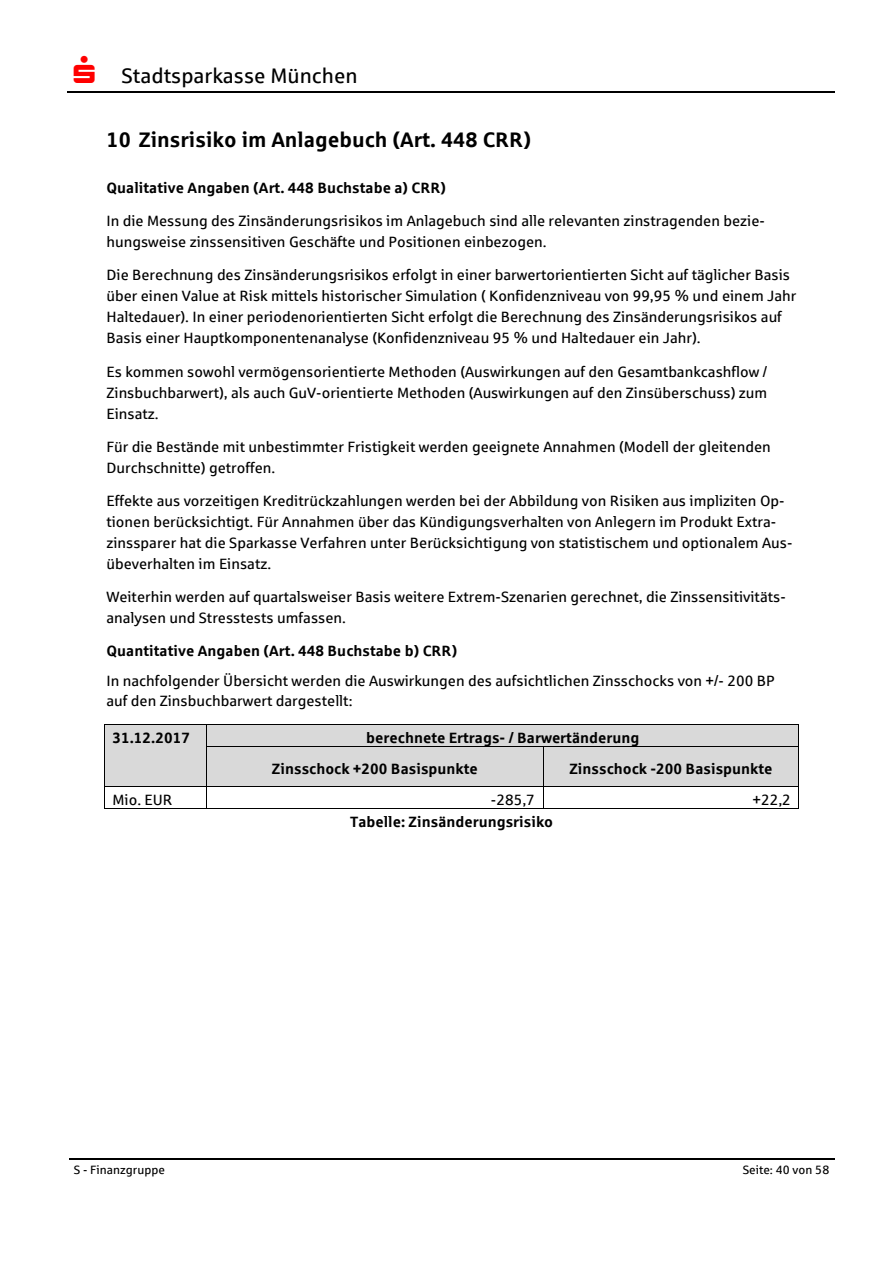
<style>
.page{position:relative;width:893px;height:1263px;background:#fff}
.page>*{position:absolute;margin:0;border:0;box-sizing:border-box;transform-origin:0 0}
.t1{font:700 21px "Sparkasse Rg";color:#000}
.t2{font:21px "Sparkasse Rg";color:#000}
.t3{font:15px/21px "Sparkasse Rg";color:#000}
.t4{font:700 15px/30.9px "Sparkasse Rg";color:#000}
.t5{font:12px "Sparkasse Rg";letter-spacing:.005em;color:#000}
.s1{color:#f00}
</style>
<div class="page">
<hr style="left:67px;top:92px;width:555px;height:1px;background:#000">
<hr style="left:622px;top:92px;width:212px;height:1px;background:#000">
<hr style="left:69px;top:1158px;width:145px;height:1px;background:#000">
<hr style="left:215px;top:1158px;width:485px;height:1px;background:#000">
<hr style="left:701px;top:1158px;width:133px;height:1px;background:#000">
<div style="left:105px;top:725px;width:101px;height:62px;background:#d9d9d9"></div>
<div style="left:207px;top:725px;width:591px;height:21px;background:#d9d9d9"></div>
<hr style="left:105px;top:724px;width:101px;height:1px;background:#000">
<hr style="left:207px;top:724px;width:591px;height:1px;background:#000">
<div style="left:207px;top:747px;width:335px;height:40px;background:#d9d9d9"></div>
<div style="left:543px;top:747px;width:255px;height:40px;background:#d9d9d9"></div>
<svg style="left:104px;top:724px;width:1px;height:23px"></svg>
<svg style="left:206px;top:724px;width:1px;height:23px"></svg>
<hr style="left:207px;top:746px;width:335px;height:1px;background:#000">
<hr style="left:543px;top:746px;width:255px;height:1px;background:#000">
<svg style="left:798px;top:724px;width:1px;height:23px"></svg>
<hr style="left:104px;top:747px;width:1px;height:40px;background:#000">
<hr style="left:206px;top:747px;width:1px;height:40px;background:#000">
<hr style="left:542px;top:747px;width:1px;height:40px;background:#000">
<hr style="left:798px;top:747px;width:1px;height:40px;background:#000">
<hr style="left:105px;top:787px;width:101px;height:1px;background:#000">
<hr style="left:207px;top:787px;width:335px;height:1px;background:#000">
<hr style="left:543px;top:787px;width:255px;height:1px;background:#000">
<svg style="left:104px;top:787px;width:1px;height:22px"></svg>
<hr style="left:105px;top:808px;width:101px;height:1px;background:#000">
<svg style="left:206px;top:787px;width:1px;height:22px"></svg>
<hr style="left:207px;top:808px;width:335px;height:1px;background:#000">
<hr style="left:543px;top:808px;width:255px;height:1px;background:#000">
<svg style="left:798px;top:787px;width:1px;height:22px"></svg>
<h1 class="t2" style="left:74px;top:67px;width:285px"><span class="s1">▲</span> Stadtsparkasse München</h1>
<h1 class="t1" style="left:106px;top:131px;width:426px">10 Zinsrisiko im Anlagebuch (Art. 448 CRR)</h1>
<p class="t4" style="left:106px;top:174px;width:341px">Qualitative Angaben (Art. 448 Buchstabe a) CRR)</p>
<p class="t3" style="left:106px;top:212px;width:660px">In die Messung des Zinsänderungsrisikos im Anlagebuch sind alle relevanten zinstragenden bezie&shy;hungsweise zinssensitiven Geschäfte und Positionen einbezogen.</p>
<p class="t3" style="left:106px;top:266px;width:691px">Die Berechnung des Zinsänderungsrisikos erfolgt in einer barwertorientierten Sicht auf täglicher Basis über einen Value at Risk mittels historischer Simulation ( Konfidenzniveau von 99,95 % und einem Jahr Haltedauer). In einer periodenorientierten Sicht erfolgt die Berechnung des Zinsänderungsrisikos auf Basis einer Hauptkomponentenanalyse (Konfidenzniveau 95 % und Haltedauer ein Jahr).</p>
<p class="t3" style="left:106px;top:362px;width:662px;text-align:justify">Es kommen sowohl vermögensorientierte Methoden (Auswirkungen auf den Gesamtbankcashflow / Zinsbuchbarwert), als auch GuV-orientierte Methoden (Auswirkungen auf den Zinsüberschuss) zum Einsatz.</p>
<p class="t3" style="left:106px;top:437px;width:666px">Für die Bestände mit unbestimmter Fristigkeit werden geeignete Annahmen (Modell der gleitenden<br>Durchschnitte) getroffen.</p>
<p class="t3" style="left:106px;top:491px;width:687px">Effekte aus vorzeitigen Kreditrückzahlungen werden bei der Abbildung von Risiken aus impliziten Op&shy;tionen berücksichtigt. Für Annahmen über das Kündigungsverhalten von Anlegern im Produkt Extra&shy;zinssparer hat die Sparkasse Verfahren unter Berücksichtigung von statistischem und optionalem Aus&shy;übeverhalten im Einsatz.</p>
<p class="t3" style="left:106px;top:588px;width:680px">Weiterhin werden auf quartalsweiser Basis weitere Extrem-Szenarien gerechnet, die Zinssensitivitäts&shy;analysen und Stresstests umfassen.</p>
<p class="t4" style="left:106px;top:637px;width:352px">Quantitative Angaben (Art. 448 Buchstabe b) CRR)</p>
<p class="t3" style="left:106px;top:672px;width:670px;line-height:20.4px">In nachfolgender Übersicht werden die Auswirkungen des aufsichtlichen Zinsschocks von +/- 200 BP auf den Zinsbuchbarwert dargestellt:</p>
<p class="t4" style="left:112px;top:724px;width:79px">31.12.2017</p>
<p class="t4" style="left:272px;top:724px;width:369px;text-indent:94px">berechnete Ertrags- / Barwertänderung<br>Zinsschock +200 Basispunkte</p>
<p class="t4" style="left:569px;top:755px;width:204px">Zinsschock -200 Basispunkte</p>
<p class="t3" style="left:112px;top:791px;width:61px">Mio. EUR</p>
<p class="t3" style="left:491px;top:791px;width:45px">-285,7</p>
<p class="t3" style="left:752px;top:791px;width:40px">+22,2</p>
<p class="t4" style="left:350px;top:807px;width:204px">Tabelle: Zinsänderungsrisiko</p>
<p class="t5" style="left:74px;top:1165px;width:93px">S - Finanzgruppe</p>
<p class="t5" style="left:742px;top:1165px;width:88px">Seite: 40 von 58</p>
</div>
